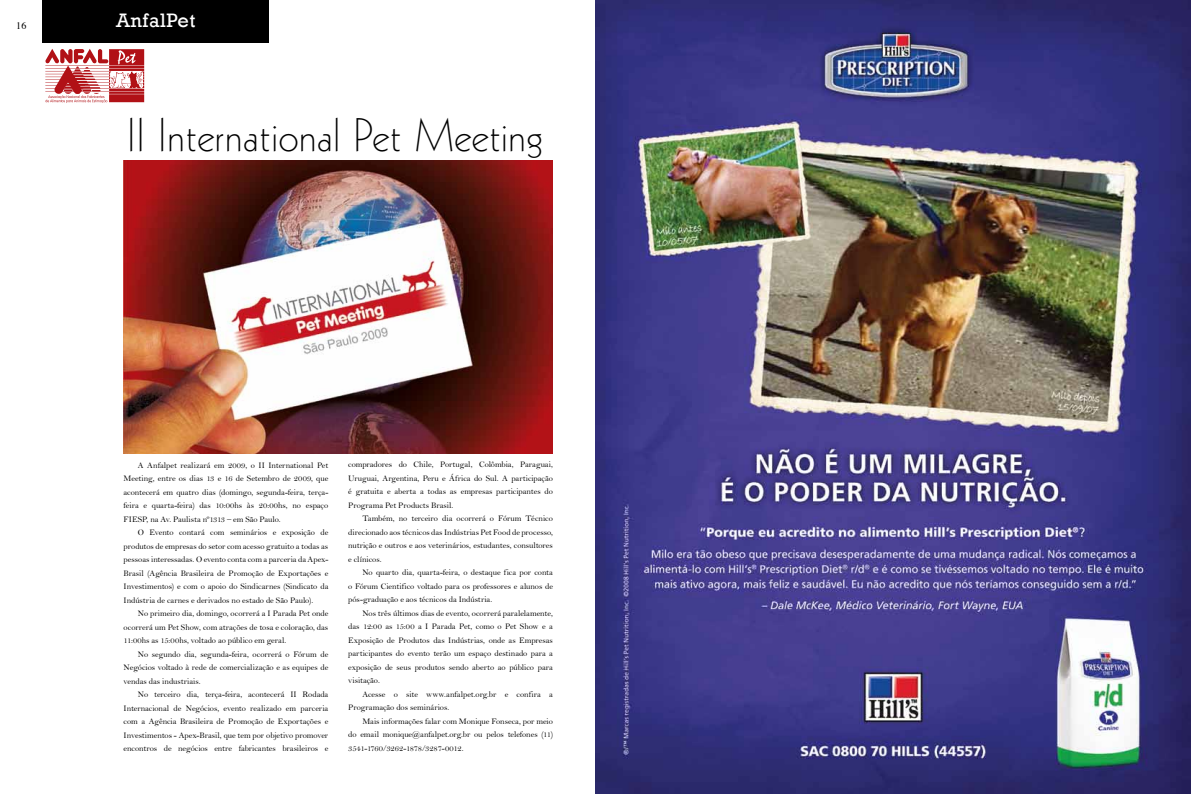
<style>
.page{position:relative;width:1191px;height:794px;background:#fff}
.page>*{position:absolute;margin:0;border:0;box-sizing:border-box;transform-origin:0 0}
.t1{font:46px "Geometric 231 BT Light C";color:#000}
.t2{font:20px "Rockwell";letter-spacing:.02em;color:#fff}
.t3{font:10px "Times";color:#000}
.t4{font:8.5px/13.5px "Bell";letter-spacing:-.005em;color:#000;text-align:justify}
</style>
<div class="page">
<div style="left:43px;top:0;width:226px;height:43px;background:#000"></div>
<svg style="left:45px;top:49px;width:99px;height:54px"></svg>
<img style="left:124px;top:160px;width:429px;height:293px">
<img style="left:595px;top:0;width:596px;height:794px">
<p class="t3" style="left:16px;top:16px;width:12px">16</p>
<h2 class="t2" style="left:116px;top:9px;width:81px">AnfalPet</h2>
<h1 class="t1" style="left:127px;top:105px;width:418px">II International Pet Meeting</h1>
<p class="t4" style="left:124px;top:458px;width:206px;text-indent:14px">A Anfalpet realizará em 2009, o II International Pet Meeting, entre os dias 13 e 16 de Setembro de 2009, que acontecerá em quatro dias (domingo, segunda-feira, terça&shy;feira e quarta-feira) das 10:00hs às 20:00hs, no espaço FIESP, na Av. Paulista nº1313 – em São Paulo.</p>
<p class="t4" style="left:124px;top:525px;width:206px;text-indent:14px">O Evento contará com seminários e exposição de produtos de empresas do setor com acesso gratuito a todas as pessoas interessadas. O evento conta com a parceria da Apex-Brasil (Agência Brasileira de Promoção de Exportações e Investimentos) e com o apoio do Sindicarnes (Sindicato da Indústria de carnes e derivados no estado de São Paulo).</p>
<p class="t4" style="left:124px;top:606px;width:206px;text-indent:14px">No primeiro dia, domingo, ocorrerá a I Parada Pet onde ocorrerá um Pet Show, com atrações de tosa e coloração, das 11:00hs as 15:00hs, voltado ao público em geral.</p>
<p class="t4" style="left:124px;top:647px;width:206px;text-indent:14px">No segundo dia, segunda-feira, ocorrerá o Fórum de Negócios voltado à rede de comercialização e as equipes de vendas das industriais.</p>
<p class="t4" style="left:124px;top:687px;width:206px;text-indent:14px">No terceiro dia, terça-feira, acontecerá II Rodada Internacional de Negócios, evento realizado em parceria com a Agência Brasileira de Promoção de Exportações e Investimentos - Apex-Brasil, que tem por objetivo promover encontros de negócios entre fabricantes brasileiros e</p>
<p class="t4" style="left:348px;top:457px;width:206px">compradores do Chile, Portugal, Colômbia, Paraguai, Uruguai, Argentina, Peru e África do Sul. A participação é gratuita e aberta a todas as empresas participantes do Programa Pet Products Brasil.</p>
<p class="t4" style="left:348px;top:511px;width:206px;text-indent:14px">Também, no terceiro dia ocorrerá o Fórum Técnico direcionado aos técnicos das Indústrias Pet Food de processo, nutrição e outros e aos veterinários, estudantes, consultores e clínicos.</p>
<p class="t4" style="left:348px;top:565px;width:206px;text-indent:14px">No quarto dia, quarta-feira, o destaque fica por conta o Fórum Cientifico voltado para os professores e alunos de pós-graduação e aos técnicos da Indústria.</p>
<p class="t4" style="left:348px;top:606px;width:206px;text-indent:14px">Nos três últimos dias de evento, ocorrerá paralelamente, das 12:00 as 15:00 a I Parada Pet, como o Pet Show e a Exposição de Produtos das Indústrias, onde as Empresas participantes do evento terão um espaço destinado para a exposição de seus produtos sendo aberto ao público para visitação.</p>
<p class="t4" style="left:348px;top:687px;width:206px;text-indent:14px">Acesse o site www.anfalpet.org.br e confira a<br>Programação dos seminários.</p>
<p class="t4" style="left:348px;top:714px;width:206px;text-indent:14px">Mais informações falar com Monique Fonseca, por meio do email monique@anfalpet.org.br ou pelos telefones (11)<br>3541-1760/3262-1878/3287-0012.</p>
</div>
